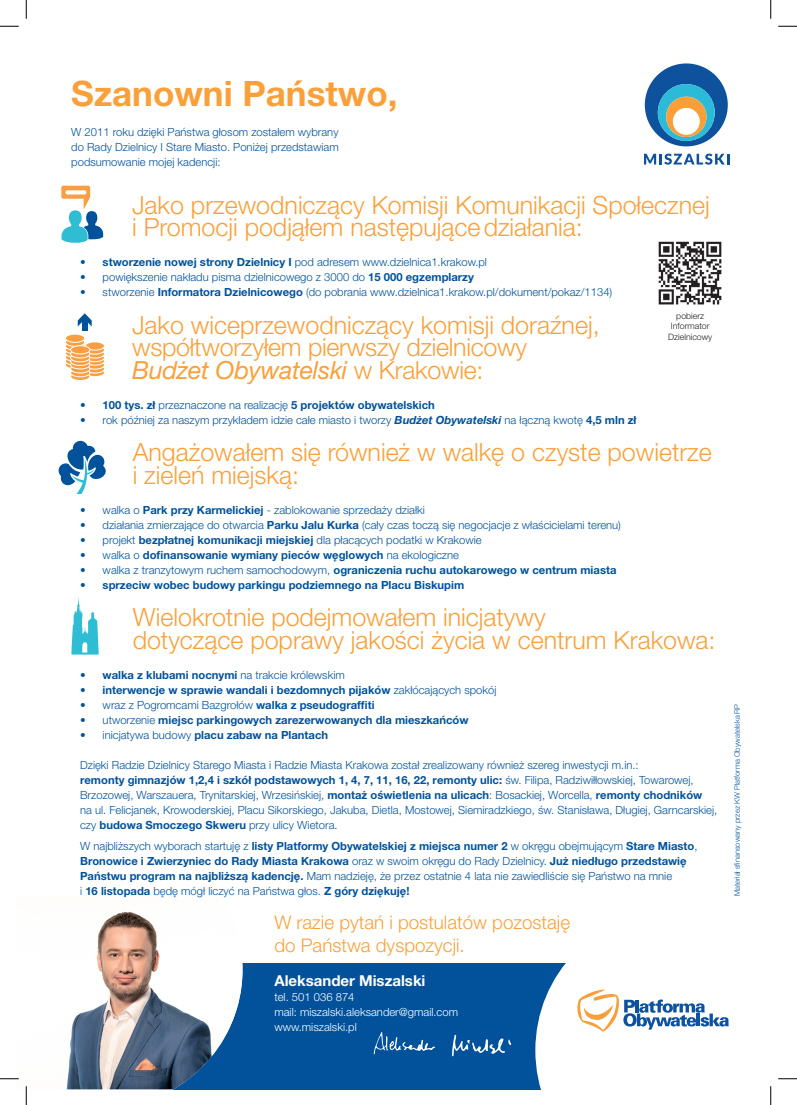
<style>
.page{position:relative;width:797px;height:1105px;background:#fff}
.page>*{position:absolute;margin:0;border:0;box-sizing:border-box;transform-origin:0 0}
.t1{font:700 35px "Helvetica Neue LT Pro";color:#f9a03a}
.t2{font:300 25px/22.5px "Helvetica Neue LT Pro";color:#f9a03a}
.t3{font:300 18.75px/22.5px "Helvetica Neue LT Pro";color:#f9a03a}
.t4{font:700 15px "Helvetica Neue LT Pro";color:#fff}
.t5{font:300 11.25px/15px "Helvetica Neue LT Pro";color:#01529b}
.t6{font:700 11.25px/15px "Helvetica Neue LT Pro";color:#01529b}
.t7{font:300 11.25px/15px "Helvetica Neue LT Pro";color:#fff}
.t8{font:300 8.75px/10.5px "Helvetica Neue LT Pro";color:#231f20;text-align:center}
.t9{font:300 7.5px "Helvetica Neue LT Pro";color:#01529b}
.s1{font-weight:700}
.s2{font-weight:400;font-style:italic}
.s3{font-weight:300}
.s4{font-weight:700;font-style:italic}
</style>
<div class="page">
<div style="left:26px;top:963px;width:744px;height:126px;background:#01529b"></div>
<img style="left:16px;top:911px;width:226px;height:178px">
<div style="left:535px;top:963px;width:246px;height:126px;background:#fff"></div>
<svg style="left:644px;top:63px;width:83px;height:83px"></svg>
<svg style="left:644px;top:154px;width:85px;height:11px"></svg>
<svg style="left:575px;top:989px;width:153px;height:42px;background:#cdd4dc"></svg>
<img style="left:658px;top:241px;width:64px;height:64px">
<svg style="left:61px;top:186px;width:42px;height:57px"></svg>
<div style="left:65px;top:360px;width:20px;height:9px;border:1px solid #fff;border-radius:50%"></div>
<div style="left:65px;top:357px;width:20px;height:9px;border:1px solid #fff;border-radius:50%"></div>
<div style="left:65px;top:353px;width:20px;height:9px;border:1px solid #fff;border-radius:50%"></div>
<div style="left:65px;top:349px;width:20px;height:9px;border:1px solid #fff;border-radius:50%"></div>
<svg style="left:85px;top:368px;width:19px;height:9px"></svg>
<div style="left:85px;top:368px;width:20px;height:9px;border:1px solid #fff;border-radius:50%"></div>
<svg style="left:85px;top:365px;width:19px;height:8px"></svg>
<div style="left:85px;top:364px;width:20px;height:9px;border:1px solid #fff;border-radius:50%"></div>
<svg style="left:85px;top:361px;width:19px;height:8px"></svg>
<div style="left:85px;top:361px;width:20px;height:8px;border:1px solid #fff;border-radius:50%"></div>
<svg style="left:85px;top:357px;width:19px;height:8px"></svg>
<div style="left:85px;top:356px;width:20px;height:9px;border:1px solid #fff;border-radius:50%"></div>
<svg style="left:71px;top:372px;width:19px;height:8px"></svg>
<div style="left:70px;top:372px;width:20px;height:9px;border:1px solid #fff;border-radius:50%"></div>
<svg style="left:71px;top:369px;width:19px;height:8px"></svg>
<div style="left:70px;top:368px;width:20px;height:9px;border:1px solid #fff;border-radius:50%"></div>
<svg style="left:71px;top:365px;width:19px;height:8px"></svg>
<div style="left:70px;top:364px;width:20px;height:9px;border:1px solid #fff;border-radius:50%"></div>
<svg style="left:71px;top:361px;width:19px;height:8px"></svg>
<div style="left:70px;top:360px;width:20px;height:9px;border:1px solid #fff;border-radius:50%"></div>
<div style="left:65px;top:345px;width:20px;height:9px;border:1px solid #fff;border-radius:50%"></div>
<svg style="left:65px;top:342px;width:20px;height:8px"></svg>
<div style="left:65px;top:342px;width:20px;height:9px;border:1px solid #fff;border-radius:50%"></div>
<svg style="left:65px;top:338px;width:20px;height:8px"></svg>
<div style="left:65px;top:338px;width:20px;height:9px;border:1px solid #fff;border-radius:50%"></div>
<div style="left:65px;top:334px;width:20px;height:8px;background:#f89f43;border-radius:50%"></div>
<div style="left:65px;top:334px;width:20px;height:9px;border:1px solid #fff;border-radius:50%"></div>
<svg style="left:85px;top:353px;width:19px;height:9px"></svg>
<div style="left:85px;top:353px;width:20px;height:9px;border:1px solid #fff;border-radius:50%"></div>
<svg style="left:85px;top:350px;width:19px;height:8px"></svg>
<div style="left:85px;top:349px;width:20px;height:9px;border:1px solid #fff;border-radius:50%"></div>
<svg style="left:85px;top:346px;width:19px;height:8px"></svg>
<div style="left:85px;top:345px;width:20px;height:9px;border:1px solid #fff;border-radius:50%"></div>
<div style="left:85px;top:342px;width:19px;height:8px;background:#f89f43;border-radius:50%"></div>
<div style="left:85px;top:341px;width:20px;height:9px;border:1px solid #fff;border-radius:50%"></div>
<svg style="left:84px;top:365px;width:2px;height:7px"></svg>
<svg style="left:71px;top:357px;width:19px;height:8px"></svg>
<div style="left:70px;top:357px;width:20px;height:9px;border:1px solid #fff;border-radius:50%"></div>
<svg style="left:71px;top:354px;width:19px;height:8px"></svg>
<div style="left:70px;top:353px;width:20px;height:9px;border:1px solid #fff;border-radius:50%"></div>
<svg style="left:71px;top:350px;width:19px;height:8px"></svg>
<div style="left:70px;top:349px;width:20px;height:9px;border:1px solid #fff;border-radius:50%"></div>
<div style="left:71px;top:346px;width:19px;height:8px;background:#f89f43;border-radius:50%"></div>
<div style="left:70px;top:345px;width:20px;height:9px;border:1px solid #fff;border-radius:50%"></div>
<svg style="left:78px;top:313px;width:14px;height:13px"></svg>
<div style="left:82px;top:319px;width:6px;height:12px;background:#01529b"></div>
<svg style="left:58px;top:441px;width:48px;height:53px"></svg>
<svg style="left:71px;top:597px;width:28px;height:58px"></svg>
<svg style="left:373px;top:1032px;width:138px;height:24px"></svg>
<svg style="left:0;top:25px;width:19px;height:2px"></svg>
<svg style="left:778px;top:25px;width:19px;height:2px"></svg>
<svg style="left:0;top:1078px;width:19px;height:1px"></svg>
<svg style="left:778px;top:1078px;width:19px;height:1px"></svg>
<svg style="left:25px;top:0;width:2px;height:19px"></svg>
<svg style="left:25px;top:1086px;width:2px;height:19px"></svg>
<svg style="left:770px;top:0;width:1px;height:19px"></svg>
<svg style="left:770px;top:1086px;width:1px;height:19px"></svg>
<h1 class="t1" style="left:71px;top:72px;width:328px">Szanowni Państwo,</h1>
<p class="t5" style="left:71px;top:124px;width:269px;text-align:justify">W 2011 roku dzięki Państwa głosom zostałem wybrany do Rady Dzielnicy I Stare Miasto. Poniżej przedstawiam podsumowanie mojej kadencji:</p>
<h2 class="t2" style="left:132px;top:193px;width:579px">Jako przewodniczący Komisji Komunikacji Społecznej i Promocji podjąłem następującedziałania:</h2>
<p class="t5" style="left:80px;top:255px;width:408px"><span class="s1">• stworzenie nowej strony Dzielnicy I</span> pod adresem www.dzielnica1.krakow.pl</p>
<p class="t5" style="left:80px;top:270px;width:395px">• powiększenie nakładu pisma dzielnicowego z 3000 do <span class="s1">15 000 egzemplarzy</span></p>
<p class="t5" style="left:80px;top:285px;width:533px">• stworzenie <span class="s1">Informatora Dzielnicowego</span> (do pobrania www.dzielnica1.krakow.pl/dokument/pokaz/1134)</p>
<h2 class="t2" style="left:132px;top:313px;width:469px">Jako wiceprzewodniczący komisji doraźnej, współtworzyłem pierwszy dzielnicowy<br><span class="s2">Budżet Obywatelski</span> w Krakowie:</h2>
<p class="t6" style="left:80px;top:397px;width:356px">• 100 tys. zł <span class="s3">przeznaczone na realizację</span> 5 projektów obywatelskich</p>
<p class="t5" style="left:80px;top:412px;width:558px">• rok później za naszym przykładem idzie całe miasto i tworzy <span class="s4">Budżet Obywatelski</span> na łączną kwotę <span class="s1">4,5 mln zł</span></p>
<h2 class="t2" style="left:133px;top:441px;width:580px">Angażowałem się również w walkę o czyste powietrze i zieleń miejską:</h2>
<p class="t5" style="left:80px;top:502px;width:346px">• walka o <span class="s1">Park przy Karmelickiej</span> - zablokowanie sprzedaży działki</p>
<p class="t5" style="left:80px;top:517px;width:542px">• działania zmierzające do otwarcia <span class="s1">Parku Jalu Kurka</span> (cały czas toczą się negocjacje z właścicielami terenu)</p>
<p class="t5" style="left:80px;top:532px;width:403px">• projekt <span class="s1">bezpłatnej komunikacji miejskiej</span> dla płacących podatki w Krakowie</p>
<p class="t6" style="left:80px;top:547px;width:380px"><span class="s3">• walka o</span> dofinansowanie wymiany pieców węglowych <span class="s3">na ekologiczne</span></p>
<p class="t6" style="left:80px;top:562px;width:538px"><span class="s3">• walka z tranzytowym ruchem samochodowym,</span> ograniczenia ruchu autokarowego w centrum miasta</p>
<p class="t6" style="left:80px;top:577px;width:385px">• sprzeciw wobec budowy parkingu podziemnego na Placu Biskupim</p>
<h2 class="t2" style="left:133px;top:606px;width:584px">Wielokrotnie podejmowałem inicjatywy<br>dotyczące poprawy jakości życia w centrum Krakowa:</h2>
<p class="t6" style="left:80px;top:667px;width:266px">• walka z klubami nocnymi <span class="s3">na trakcie królewskim</span></p>
<p class="t6" style="left:80px;top:682px;width:418px">• interwencje w sprawie wandali i bezdomnych pijaków <span class="s3">zakłócających spokój</span></p>
<p class="t5" style="left:80px;top:697px;width:296px">• wraz z Pogromcami Bazgrołów <span class="s1">walka z pseudograffiti</span></p>
<p class="t6" style="left:80px;top:712px;width:390px"><span class="s3">• utworzenie</span> miejsc parkingowych zarezerwowanych dla mieszkańców</p>
<p class="t6" style="left:80px;top:727px;width:249px"><span class="s3">• inicjatywa budowy</span> placu zabaw na Plantach</p>
<p class="t5" style="left:80px;top:757px;width:638px">Dzięki Radzie Dzielnicy Starego Miasta i Radzie Miasta Krakowa został zrealizowany również szereg inwestycji m.in.:<br><span class="s1">remonty gimnazjów 1,2,4 i szkół podstawowych 1, 4, 7, 11, 16, 22, remonty ulic:</span> św. Filipa, Radziwiłłowskiej, Towarowej, Brzozowej, Warszauera, Trynitarskiej, Wrzesińskiej, <span class="s1">montaż oświetlenia na ulicach</span>: Bosackiej, Worcella, <span class="s1">remonty chodników<br></span>na ul. Felicjanek, Krowoderskiej, Placu Sikorskiego, Jakuba, Dietla, Mostowej, Siemiradzkiego, św. Stanisława, Długiej, Garncarskiej, czy <span class="s1">budowa Smoczego Skweru</span> przy ulicy Wietora.</p>
<p class="t6" style="left:80px;top:838px;width:619px"><span class="s3">W najbliższych wyborach startuję z</span> listy Platformy Obywatelskiej z miejsca numer 2 <span class="s3">w okręgu obejmującym</span> Stare Miasto<span class="s3">, </span>Bronowice i Zwierzyniec do Rady Miasta Krakowa <span class="s3">oraz w swoim okręgu do Rady Dzielnicy.</span> Już niedługo przedstawię Państwu program na najbliższą kadencję. <span class="s3">Mam nadzieję, że przez ostatnie 4 lata nie zawiedliście się Państwo na mnie<br>i</span> 16 listopada <span class="s3">będę mógł liczyć na Państwa głos.</span> Z góry dziękuję!</p>
<p class="t8" style="left:668px;top:310px;width:46px">pobierz<br>Informator<br>Dzielnicowy</p>
<h3 class="t3" style="left:274px;top:911px;width:297px">W razie pytań i postulatów pozostaję do Państwa dyspozycji.</h3>
<h3 class="t4" style="left:274px;top:971px;width:153px">Aleksander Miszalski</h3>
<p class="t7" style="left:274px;top:989px;width:185px">tel. 501 036 874<br>mail: miszalski.aleksander@gmail.com www.miszalski.pl</p>
<p class="t9" style="left:732px;top:896px;width:194px;rotate:-90deg">Materiał sfinansowany przez KW Platforma Obywatelska RP</p>
</div>
